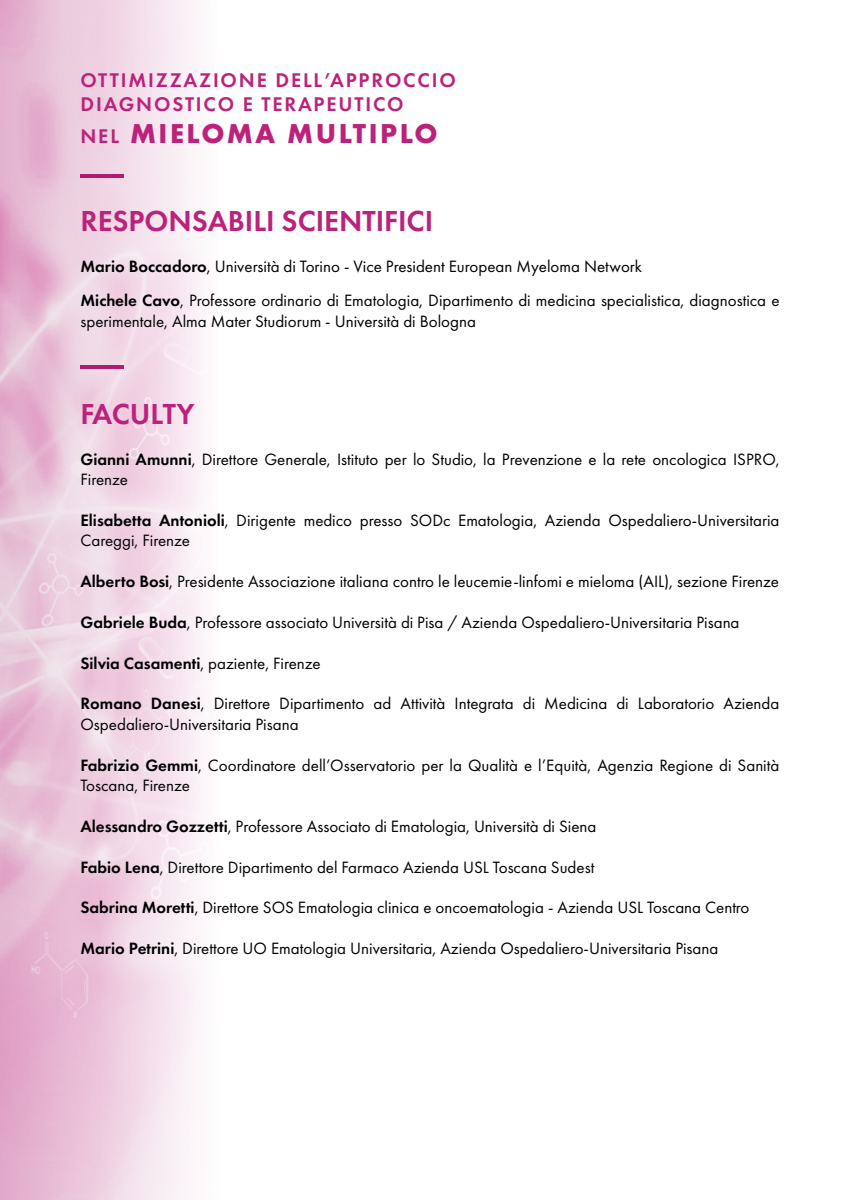
<style>
.page{position:relative;width:860px;height:1200px;background:#fff}
.page>*{position:absolute;margin:0;border:0;box-sizing:border-box;transform-origin:0 0}
.t1{font:600 30px "Futura PT";color:#bc227a}
.t2{font:700 28.4px "Futura PT";letter-spacing:.09em;color:#bc227a}
.t3{font:600 20.5px/24.6px "Futura PT";letter-spacing:.09em;color:#bc227a}
.t4{font:17px/20.4px "Futura PT";color:#000}
.s1{font-weight:600;font-size:20.5px}
.s2{font-weight:600}
</style>
<div class="page">
<svg style="left:36px;top:174px;width:88px;height:4px"></svg>
<svg style="left:36px;top:365px;width:88px;height:4px"></svg>
<p class="t3" style="left:80px;top:67px;width:377px">OTTIMIZZAZIONE DELL’APPROCCIO<br>DIAGNOSTICO E TERAPEUTICO</p>
<p class="t2" style="left:80px;top:115px;width:359px"><span class="s1">NEL</span> MIELOMA MULTIPLO</p>
<p class="t1" style="left:80px;top:202px;width:354px">RESPONSABILI SCIENTIFICI</p>
<p class="t4" style="left:80px;top:256px;width:563px"><span class="s2">Mario Boccadoro</span>, Università di Torino - Vice President European Myeloma Network</p>
<p class="t4" style="left:80px;top:290px;width:701px"><span class="s2">Michele Cavo</span>, Professore ordinario di Ematologia, Dipartimento di medicina specialistica, diagnostica e sperimentale, Alma Mater Studiorum - Università di Bologna</p>
<p class="t1" style="left:80px;top:395px;width:116px">FACULTY</p>
<p class="t4" style="left:80px;top:449px;width:701px"><span class="s2">Gianni Amunni</span>, Direttore Generale, Istituto per lo Studio, la Prevenzione e la rete oncologica ISPRO,<br>Firenze</p>
<p class="t4" style="left:80px;top:510px;width:701px"><span class="s2">Elisabetta Antonioli</span>, Dirigente medico presso SODc Ematologia, Azienda Ospedaliero-Universitaria<br>Careggi, Firenze</p>
<p class="t4" style="left:80px;top:571px;width:700px"><span class="s2">Alberto Bosi</span>, Presidente Associazione italiana contro le leucemie-linfomi e mieloma (AIL), sezione Firenze</p>
<p class="t4" style="left:80px;top:612px;width:661px"><span class="s2">Gabriele Buda</span>, Professore associato Università di Pisa / Azienda Ospedaliero-Universitaria Pisana</p>
<p class="t4" style="left:80px;top:653px;width:242px"><span class="s2">Silvia Casamenti</span>, paziente, Firenze</p>
<p class="t4" style="left:80px;top:693px;width:701px"><span class="s2">Romano Danesi</span>, Direttore Dipartimento ad Attività Integrata di Medicina di Laboratorio Azienda<br>Ospedaliero-Universitaria Pisana</p>
<p class="t4" style="left:80px;top:755px;width:700px"><span class="s2">Fabrizio Gemmi</span>, Coordinatore dell’Osservatorio per la Qualità e l’Equità, Agenzia Regione di Sanità<br>Toscana, Firenze</p>
<p class="t4" style="left:80px;top:816px;width:518px"><span class="s2">Alessandro Gozzetti</span>, Professore Associato di Ematologia, Università di Siena</p>
<p class="t4" style="left:80px;top:857px;width:515px"><span class="s2">Fabio Lena</span>, Direttore Dipartimento del Farmaco Azienda USL Toscana Sudest</p>
<p class="t4" style="left:80px;top:897px;width:671px"><span class="s2">Sabrina Moretti</span>, Direttore SOS Ematologia clinica e oncoematologia - Azienda USL Toscana Centro</p>
<p class="t4" style="left:80px;top:938px;width:640px"><span class="s2">Mario Petrini</span>, Direttore UO Ematologia Universitaria, Azienda Ospedaliero-Universitaria Pisana</p>
</div>
